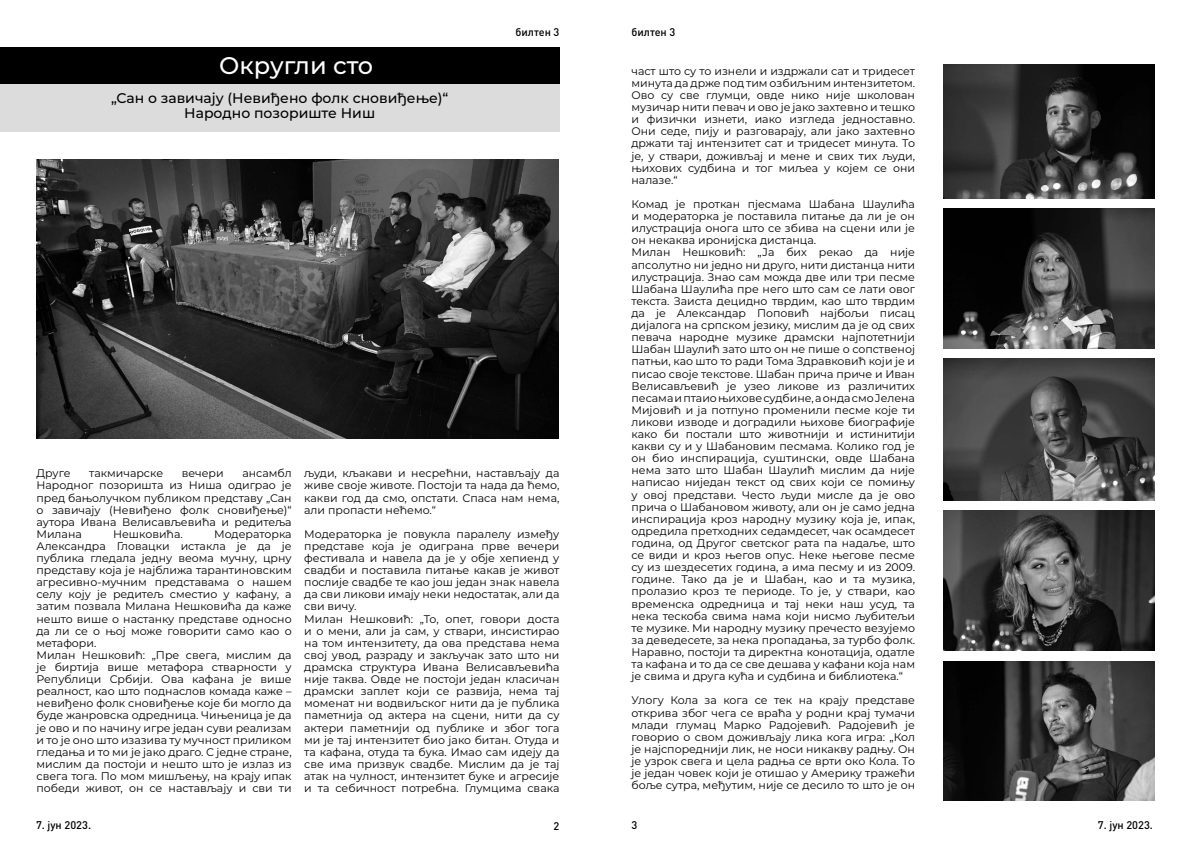
<style>
.page{position:relative;width:1191px;height:851px;background:#fff}
.page>*{position:absolute;margin:0;border:0;box-sizing:border-box;transform-origin:0 0}
.t1{font:500 24px "Montserrat";letter-spacing:-.005em;color:#fff}
.t2{font:500 14px/15.4px "Montserrat";color:#000;text-align:center}
.t3{font:11px/12.1px "Montserrat";color:#000;text-align:justify}
.t4{font:500 11px "DIN Pro";color:#000}
</style>
<div class="page">
<img style="left:36px;top:159px;width:523px;height:279px">
<div style="left:0;top:47px;width:559px;height:37px;background:#000"></div>
<div style="left:0;top:84px;width:559px;height:47px;background:#dcdcdc"></div>
<img style="left:943px;top:510px;width:211px;height:140px">
<img style="left:943px;top:64px;width:211px;height:135px">
<img style="left:943px;top:209px;width:211px;height:139px">
<img style="left:943px;top:358px;width:212px;height:143px">
<img style="left:943px;top:661px;width:211px;height:139px">
<p class="t4" style="left:515px;top:25px;width:45px">билтен 3</p>
<p class="t4" style="left:631px;top:25px;width:45px">билтен 3</p>
<h1 class="t1" style="left:219px;top:48px;width:156px">Округли сто</h1>
<p class="t2" style="left:111px;top:89px;width:339px">„Сан о завичају (Невиђено фолк сновиђење)“<br>Народно позориште Ниш</p>
<p class="t3" style="left:36px;top:467px;width:257px;text-indent:206px">ансамбл Народног позоришта из Ниша одиграо је пред бањолучком публиком представу „Сан о завичају (Невиђено фолк сновиђење)“ аутора Ивана Велисављевића и редитеља Милана</p>
<p class="t3" style="left:36px;top:467px;width:36px">Друге</p>
<p class="t3" style="left:89px;top:467px;width:75px">такмичарске</p>
<p class="t3" style="left:182px;top:467px;width:43px">вечери</p>
<p class="t3" style="left:113px;top:527px;width:71px">Нешковића.</p>
<p class="t3" style="left:36px;top:527px;width:257px;text-align:left;text-indent:178px">Модераторка Александра Гловацки истакла је да је публика гледала једну веома мучну, црну представу која је најближа тарантиновским агресивно-мучним представама о нашем селу коју је редитељ сместио у кафану, а затим позвала Милана Нешковића да каже нешто више о настанку представе односно да ли се о њој може говорити само као о метафори.<br>Милан Нешковић: „Пре свега, мислим да је биртија више метафора стварности у Републици Србији. Ова кафана је више реалност, као што поднаслов комада каже – невиђено фолк сновиђење које би могло да буде жанровска одредница. Чињеница је да је ово и по начину игре један суви реализам и то је оно што изазива ту мучност приликом гледања и то ми је јако драго. С једне стране, мислим да постоји и нешто што је излаз из свега тога. По мом мишљењу, на крају ипак победи живот, он се настављају и сви ти</p>
<p class="t3" style="left:304px;top:467px;width:257px">људи, кљакави и несрећни, настављају да живе своје животе. Постоји та нада да ћемо, какви год да смо, опстати. Спаса нам нема, али пропасти нећемо.“</p>
<p class="t3" style="left:304px;top:527px;width:257px;text-align:left">Модераторка је повукла паралелу између представе која је одиграна прве вечери фестивала и навела да је у обје хепиенд у свадби и поставила питање какав је живот послије свадбе те као још један знак навела да сви ликови имају неки недостатак, али да сви вичу.<br>Милан Нешковић: „То, опет, говори доста и о мени, али ја сам, у ствари, инсистирао на том интензитету, да ова представа нема свој увод, разраду и закључак зато што ни драмска структура Ивана Велисављевића није таква. Овде не постоји један класичан драмски заплет који се развија, нема тај моменат ни водвиљског нити да је публика паметнија од актера на сцени, нити да су актери паметнији од публике и због тога ми је тај интензитет био јако битан. Отуда и та кафана, отуда та бука. Имао сам идеју да све има призвук свадбе. Мислим да је тај атак на чулност, интензитет буке и агресије и та себичност потребна. Глумцима свака</p>
<p class="t3" style="left:631px;top:64px;width:285px">част што су то изнели и издржали сат и тридесет минута да држе под тим озбиљним интензитетом.<br>Ово су све глумци, овде нико није школован музичар нити певач и ово је јако захтевно и тешко и физички изнети, иако изгледа једноставно.<br>Они седе, пију и разговарају, али јако захтевно држати тај интензитет сат и тридесет минута. То је, у ствари, доживљај и мене и свих тих људи, њихових судбина и тог миљеа у којем се они налазе.“</p>
<p class="t3" style="left:631px;top:197px;width:285px;text-align:left">Комад је проткан пјесмама Шабана Шаулића и модераторка је поставила питање да ли је он илустрација онога што се збива на сцени или је он некаква иронијска дистанца.<br>Милан Нешковић: „Ја бих рекао да није апсолутно ни једно ни друго, нити дистанца нити илустрација. Знао сам можда две или три песме Шабана Шаулића пре него што сам се лати овог текста. Заиста децидно тврдим, као што тврдим да је Александар Поповић најбољи писац дијалога на српском језику, мислим да је од свих певача народне музике драмски најпотетнији Шабан Шаулић зато што он не пише о сопственој патњи, као што то ради Тома Здравковић који је и писао своје текстове. Шабан прича приче и Иван Велисављевић је узео ликове из различитих песама и птаио њихове судбине, а онда смо Јелена Мијовић и ја потпуно променили песме које ти ликови изводе и доградили њихове биографије како би постали што животнији и истинитији какви су и у Шабановим песмама. Колико год је он био инспирација, суштински, овде Шабана нема зато што Шабан Шаулић мислим да није написао ниједан текст од свих који се помињу у овој представи. Често људи мисле да је ово прича о Шабановом животу, али он је само једна инспирација кроз народну музику која је, ипак, одредила претходних седамдесет, чак осамдесет година, од Другог светског рата па надаље, што се види и кроз његов опус. Неке његове песме су из шездесетих година, а има песму и из 2009. године. Тако да је и Шабан, као и та музика, пролазио кроз те периоде. То је, у ствари, као временска одредница и тај неки наш усуд, та нека тескоба свима нама који нисмо љубитељи те музике. Ми народну музику пречесто везујемо за деведесете, за нека пропадања, за турбо фолк.<br>Наравно, постоји та директна конотација, одатле та кафана и то да се све дешава у кафани која нам је свима и друга кућа и судбина и библиотека.“</p>
<p class="t3" style="left:631px;top:694px;width:285px">Улогу Кола за кога се тек на крају представе открива због чега се враћа у родни крај тумачи млади глумац Марко Радојевић. Радојевић је говорио о свом доживљају лика кога игра: „Кол је најспореднији лик, не носи никакву радњу. Он је узрок свега и цела радња се врти око Кола. То је један човек који је отишао у Америку тражећи боље сутра, међутим, није се десило то што је он</p>
<p class="t4" style="left:36px;top:817px;width:57px">7. јун 2023.</p>
<p class="t4" style="left:553px;top:818px;width:7px">2</p>
<p class="t4" style="left:631px;top:817px;width:7px">3</p>
<p class="t4" style="left:1097px;top:817px;width:57px">7. јун 2023.</p>
</div>
